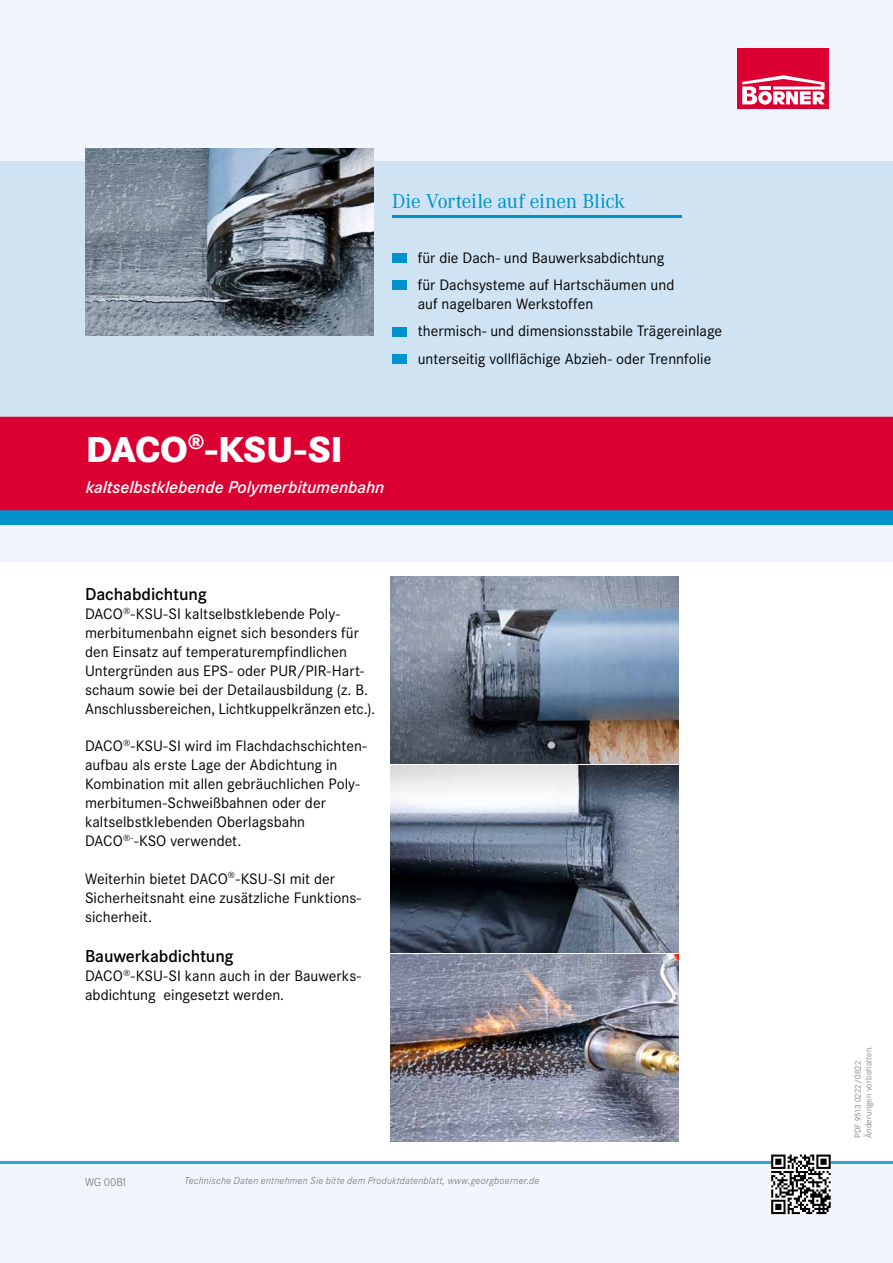
<style>
.page{position:relative;width:893px;height:1263px;background:#fff}
.page>*{position:absolute;margin:0;border:0;box-sizing:border-box;transform-origin:0 0}
.t1{font:800 37.5px "Corporate S";letter-spacing:-.015em;color:#fff}
.t2{font:21px "Corporate A";letter-spacing:-.015em;color:#0092cb}
.t3{font:italic 600 18px "Corporate S";letter-spacing:-.005em;color:#fff}
.t4{font:600 18px "Corporate S";letter-spacing:-.005em;color:#000}
.t5{font:15.75px/18.9px "Corporate S";color:#000}
.t6{font:300 12px "Corporate S";color:#707172}
.t7{font:italic 300 10.5px "Corporate S";letter-spacing:.02em;color:#707172}
.t8{font:300 9px/10.5px "Corporate S";letter-spacing:.025em;color:#707172}
</style>
<div class="page">
<div style="left:0;top:0;width:893px;height:561px;background:#f0f6fb"></div>
<div style="left:0;top:510px;width:893px;height:15px;background:#0092cb"></div>
<div style="left:0;top:162px;width:893px;height:255px;background:#cfe3f2"></div>
<div style="left:0;top:417px;width:893px;height:93px;background:#db0031"></div>
<hr style="left:392px;top:215px;width:289px;height:2px;background:#0092cb">
<div style="left:738px;top:48px;width:91px;height:60px;background:#db0031"></div>
<svg style="left:742px;top:75px;width:83px;height:30px"></svg>
<div style="left:0;top:1163px;width:893px;height:100px;background:#f0f6fb"></div>
<hr style="left:0;top:1161px;width:893px;height:2px;background:#2fa6d5">
<img style="left:85px;top:149px;width:288px;height:187px">
<div style="left:392px;top:253px;width:15px;height:10px;background:#0092cb"></div>
<div style="left:392px;top:280px;width:15px;height:10px;background:#0092cb"></div>
<div style="left:392px;top:327px;width:15px;height:9px;background:#0092cb"></div>
<div style="left:392px;top:354px;width:15px;height:10px;background:#0092cb"></div>
<svg style="left:771px;top:1154px;width:60px;height:60px"></svg>
<img style="left:390px;top:576px;width:288px;height:187px">
<img style="left:390px;top:955px;width:288px;height:187px">
<img style="left:390px;top:765px;width:288px;height:187px">
<h2 class="t2" style="left:392px;top:189px;width:235px">Die Vorteile auf einen Blick</h2>
<h1 class="t1" style="left:86px;top:427px;width:259px">DACO<sup>®</sup>-KSU-SI</h1>
<p class="t3" style="left:86px;top:477px;width:300px">kaltselbstklebende Polymerbitumenbahn</p>
<p class="t5" style="left:418px;top:244px;width:258px;line-height:27.5px">für die Dach- und Bauwerksabdichtung für Dachsysteme auf Hartschäumen und</p>
<p class="t5" style="left:418px;top:290px;width:306px;line-height:27.5px">auf nagelbaren Werkstoffen<br>thermisch- und dimensionsstabile Trägereinlage unterseitig vollflächige Abzieh- oder Trennfolie</p>
<p class="t4" style="left:85px;top:584px;width:123px">Dachabdichtung</p>
<p class="t5" style="left:85px;top:604px;width:292px">DACO<sup>®</sup>-KSU-SI kaltselbstklebende Poly&shy;merbitumenbahn eignet sich besonders für den Einsatz auf temperaturempfindlichen Untergründen aus EPS- oder PUR/PIR-Hart&shy;schaum sowie bei der Detailausbildung (z. B.<br>Anschlussbereichen, Lichtkuppelkränzen etc.).</p>
<p class="t5" style="left:85px;top:737px;width:283px">DACO<sup>®</sup>-KSU-SI wird im Flachdachschichten&shy;aufbau als erste Lage der Abdichtung in Kombination mit allen gebräuchlichen Poly&shy;merbitumen-Schweißbahnen oder der kaltselbstklebenden Oberlagsbahn DACO<sup>®-</sup>-KSO verwendet.</p>
<p class="t5" style="left:85px;top:869px;width:278px">Weiterhin bietet DACO<sup>®</sup>-KSU-SI mit der<br>Sicherheitsnaht eine zusätzliche Funktions&shy;sicherheit.</p>
<p class="t4" style="left:85px;top:946px;width:150px">Bauwerkabdichtung</p>
<p class="t5" style="left:85px;top:966px;width:278px">DACO<sup>®</sup>-KSU-SI kann auch in der Bauwerks&shy;abdichtung eingesetzt werden.</p>
<p class="t6" style="left:85px;top:1175px;width:43px">WG 00B1</p>
<p class="t7" style="left:184px;top:1174px;width:357px">Technische Daten entnehmen Sie bitte dem Produktdatenblatt, www.georgboerner.de</p>
<p class="t8" style="left:853px;top:1138px;width:94px;rotate:-90deg">PDF 9513 0222/0822<br>Änderungen vorbehalten.</p>
</div>
